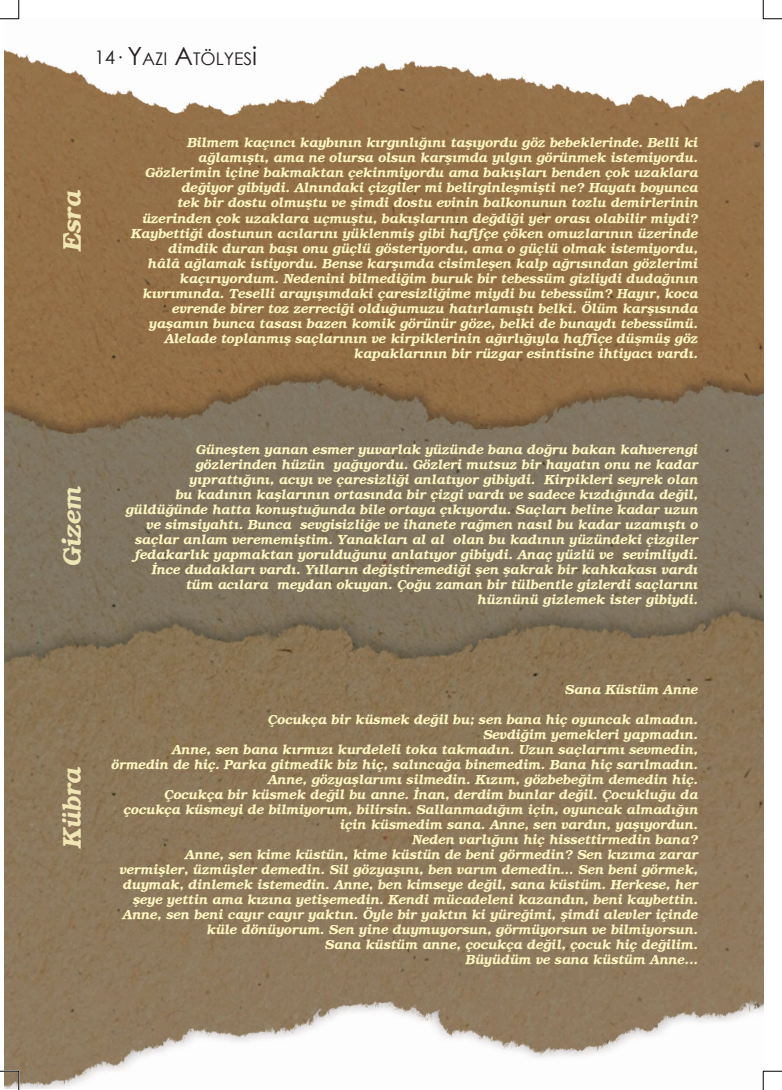
<style>
.page{position:relative;width:782px;height:1090px;background:#fff}
.page>*{position:absolute;margin:0;border:0;box-sizing:border-box;transform-origin:0 0}
.t1{font:italic 700 25px "TR Bookman";color:#fff8c2}
.t2{font:17.5px "Century Gothic";color:#231f20}
.t3{font:italic 700 13.12px/15px "TR Bookman";color:#fff8c2;text-align:right}
.s1{font-size:18.75px}
.s2{font-size:25px}
</style>
<div class="page">
<img style="left:5px;top:50px;width:758px;height:1039px">
<svg style="left:0;top:0;width:20px;height:20px"></svg>
<svg style="left:0;top:1070px;width:20px;height:20px"></svg>
<svg style="left:762px;top:0;width:20px;height:20px"></svg>
<svg style="left:762px;top:1070px;width:20px;height:20px"></svg>
<h2 class="t2" style="left:94px;top:46px;width:164px"><span class="s1">14</span><span class="s1">·</span> <span class="s2">Y</span>AZI <span class="s2">A</span>TÖLYES<span class="s2">i</span></h2>
<h1 class="t1" style="left:57px;top:252px;width:64px;rotate:-90deg">Esra</h1>
<p class="t3" style="left:131px;top:135px;width:568px">Bilmem kaçıncı kaybının kırgınlığını taşıyordu göz bebeklerinde. Belli ki ağlamıştı, ama ne olursa olsun karşımda yılgın görünmek istemiyordu.<br>Gözlerimin içine bakmaktan çekinmiyordu ama bakışları benden çok uzaklara değiyor gibiydi. Alnındaki çizgiler mi belirginleşmişti ne? Hayatı boyunca<br>tek bir dostu olmuştu ve şimdi dostu evinin balkonunun tozlu demirlerinin üzerinden çok uzaklara uçmuştu, bakışlarının değdiği yer orası olabilir miydi?<br>Kaybettiği dostunun acılarını yüklenmiş gibi hafifçe çöken omuzlarının üzerinde dimdik duran başı onu güçlü gösteriyordu, ama o güçlü olmak istemiyordu,<br>hâlâ ağlamak istiyordu. Bense karşımda cisimleşen kalp ağrısından gözlerimi kaçırıyordum. Nedenini bilmediğim buruk bir tebessüm gizliydi dudağının kıvrımında. Teselli arayışımdaki çaresizliğime miydi bu tebessüm? Hayır, koca evrende birer toz zerreciği olduğumuzu hatırlamıştı belki. Ölüm karşısında yaşamın bunca tasası bazen komik görünür göze, belki de bunaydı tebessümü.<br>Alelade toplanmış saçlarının ve kirpiklerinin ağırlığıyla haffiçe düşmüş göz kapaklarının bir rüzgar esintisine ihtiyacı vardı.</p>
<h1 class="t1" style="left:57px;top:567px;width:83px;rotate:-90deg">Gizem</h1>
<p class="t3" style="left:125px;top:441px;width:574px">Güneşten yanan esmer yuvarlak yüzünde bana doğru bakan kahverengi gözlerinden hüzün yağıyordu. Gözleri mutsuz bir hayatın onu ne kadar yıprattığını, acıyı ve çaresizliği anlatıyor gibiydi. Kirpikleri seyrek olan<br>bu kadının kaşlarının ortasında bir çizgi vardı ve sadece kızdığında değil, güldüğünde hatta konuştuğunda bile ortaya çıkıyordu. Saçları beline kadar uzun ve simsiyahtı. Bunca sevgisizliğe ve ihanete rağmen nasıl bu kadar uzamıştı o saçlar anlam verememiştim. Yanakları al al olan bu kadının yüzündeki çizgiler fedakarlık yapmaktan yorulduğunu anlatıyor gibiydi. Anaç yüzlü ve sevimliydi.<br>İnce dudakları vardı. Yılların değiştiremediği şen şakrak bir kahkakası vardı tüm acılara meydan okuyan. Çoğu zaman bir tülbentle gizlerdi saçlarını hüznünü gizlemek ister gibiydi.</p>
<h1 class="t1" style="left:57px;top:849px;width:84px;rotate:-90deg">Kübra</h1>
<p class="t3" style="left:564px;top:682px;width:135px">Sana Küstüm Anne</p>
<p class="t3" style="left:111px;top:712px;width:588px">Çocukça bir küsmek değil bu; sen bana hiç oyuncak almadın.<br>Sevdiğim yemekleri yapmadın.<br>Anne, sen bana kırmızı kurdeleli toka takmadın. Uzun saçlarımı sevmedin, örmedin de hiç. Parka gitmedik biz hiç, salıncağa binemedim. Bana hiç sarılmadın.<br>Anne, gözyaşlarımı silmedin. Kızım, gözbebeğim demedin hiç.<br>Çocukça bir küsmek değil bu anne. İnan, derdim bunlar değil. Çocukluğu da çocukça küsmeyi de bilmiyorum, bilirsin. Sallanmadığım için, oyuncak almadığın için küsmedim sana. Anne, sen vardın, yaşıyordun.<br>Neden varlığını hiç hissettirmedin bana?<br>Anne, sen kime küstün, kime küstün de beni görmedin? Sen kızıma zarar<br>vermişler, üzmüşler demedin. Sil gözyaşını, ben varım demedin… Sen beni görmek, duymak, dinlemek istemedin. Anne, ben kimseye değil, sana küstüm. Herkese, her şeye yettin ama kızına yetişemedin. Kendi mücadeleni kazandın, beni kaybettin.<br>Anne, sen beni cayır cayır yaktın. Öyle bir yaktın ki yüreğimi, şimdi alevler içinde küle dönüyorum. Sen yine duymuyorsun, görmüyorsun ve bilmiyorsun.<br>Sana küstüm anne, çocukça değil, çocuk hiç değilim.<br>Büyüdüm ve sana küstüm Anne...</p>
</div>
